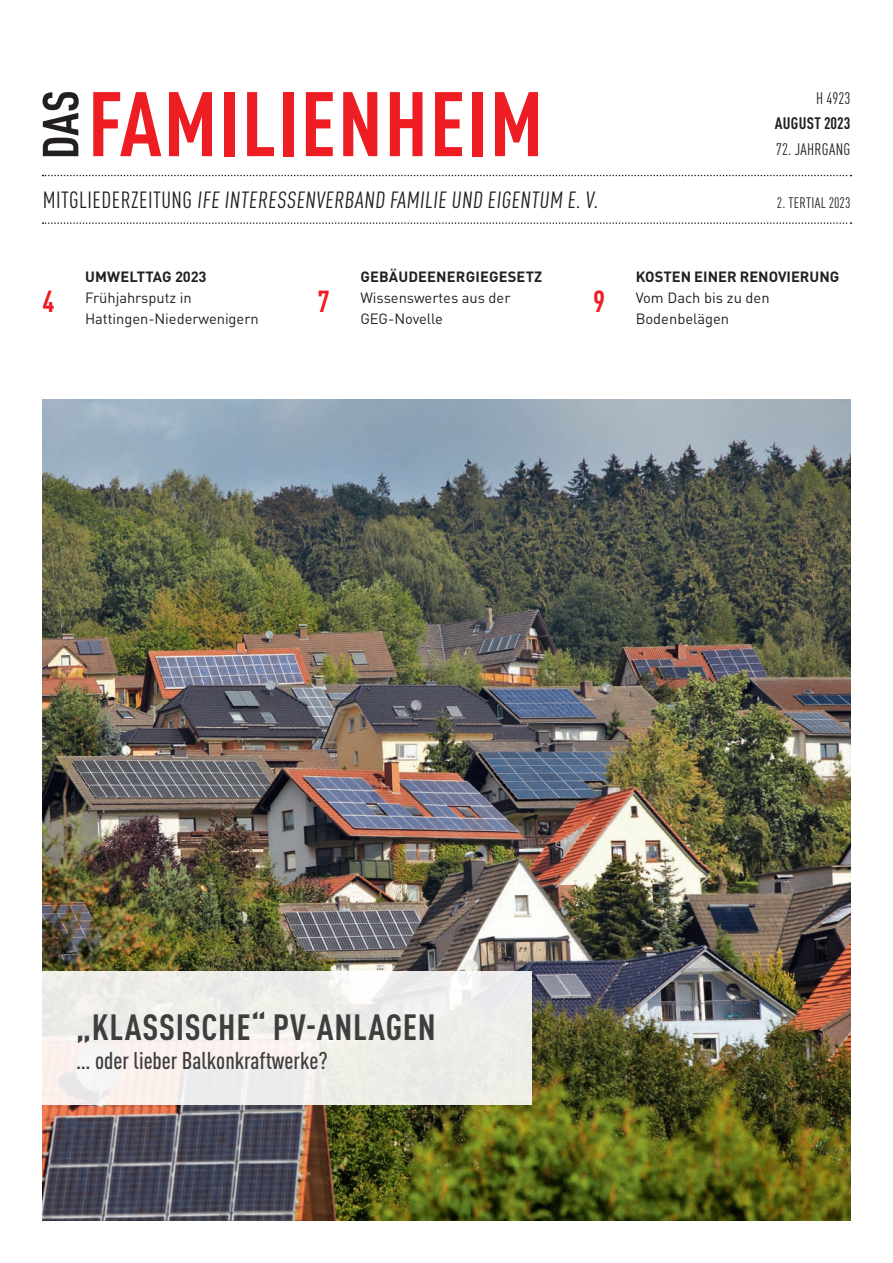
<style>
.page{position:relative;width:893px;height:1263px;background:#fff}
.page>*{position:absolute;margin:0;border:0;box-sizing:border-box;transform-origin:0 0}
.t1{font:700 condensed 90px "DIN Pro";letter-spacing:.02em;color:#ee1d23}
.t2{font:700 condensed 36px "DIN Pro";letter-spacing:.02em;color:#3e3e3f}
.Rubrik_text{font:700 condensed 30px "DIN Pro";color:#ee1d23}
.t3{font:500 condensed 24px "DIN Pro";color:#3e3e3f}
.t4{font:condensed 23.1px "DIN Pro";letter-spacing:.02em;color:#231f20}
.t5{font:condensed 16.5px "DIN Pro";letter-spacing:.015em;color:#231f20}
.t6{font:700 condensed 16.5px "DIN Pro";letter-spacing:.015em;color:#231f20}
.t7{font:condensed 15px "DIN Pro";letter-spacing:.02em;color:#231f20}
.Rubrik_text-2{font:14.7px/21px "DIN Pro";letter-spacing:-.005em;color:#231f20}
.Rubrik_text-3{font:700 14.7px "DIN Pro";color:#231f20}
.s1{font-weight:700}
</style>
<div class="page">
<img style="left:43px;top:400px;width:807px;height:820px">
<svg style="left:43px;top:92px;width:36px;height:64px"></svg>
<svg style="left:43px;top:175px;width:808px;height:1px"></svg>
<svg style="left:43px;top:222px;width:808px;height:2px"></svg>
<svg style="left:42px;top:971px;width:489px;height:134px;background:#efeeeb"></svg>
<p class="t5" style="left:816px;top:86px;width:36px">H 4923</p>
<p class="t6" style="left:775px;top:111px;width:77px">AUGUST 2023</p>
<p class="t5" style="left:776px;top:137px;width:76px">72. JAHRGANG</p>
<p class="t1" style="left:88px;top:56px;width:457px">FAMILIENHEIM</p>
<p class="t4" style="left:43px;top:183px;width:560px">MITGLIEDERZEITUNG IFE INTERESSENVERBAND FAMILIE UND EIGENTUM E. V.</p>
<p class="t7" style="left:777px;top:191px;width:75px">2. TERTIAL 2023</p>
<p class="Rubrik_text-2" style="left:85px;top:265px;width:175px"><span class="s1">UMWELTTAG 2023<br></span>Frühjahrsputz in<br>Hattingen-Niederwenigern</p>
<p class="Rubrik_text" style="left:43px;top:279px;width:14px">4</p>
<p class="Rubrik_text" style="left:318px;top:279px;width:14px">7</p>
<p class="Rubrik_text-3" style="left:360px;top:265px;width:183px">GEBÄUDEENERGIEGESETZ</p>
<p class="Rubrik_text-2" style="left:360px;top:286px;width:152px">Wissenswertes aus der<br>GEG-Novelle</p>
<p class="Rubrik_text" style="left:593px;top:279px;width:14px">9</p>
<p class="Rubrik_text-3" style="left:636px;top:265px;width:205px">KOSTEN EINER RENOVIERUNG</p>
<p class="Rubrik_text-2" style="left:636px;top:286px;width:135px">Vom Dach bis zu den<br>Bodenbelägen</p>
<p class="t2" style="left:76px;top:1000px;width:361px">„KLASSISCHE“ PV-ANLAGEN</p>
<p class="t3" style="left:76px;top:1042px;width:253px">… oder lieber Balkonkraftwerke?</p>
</div>
